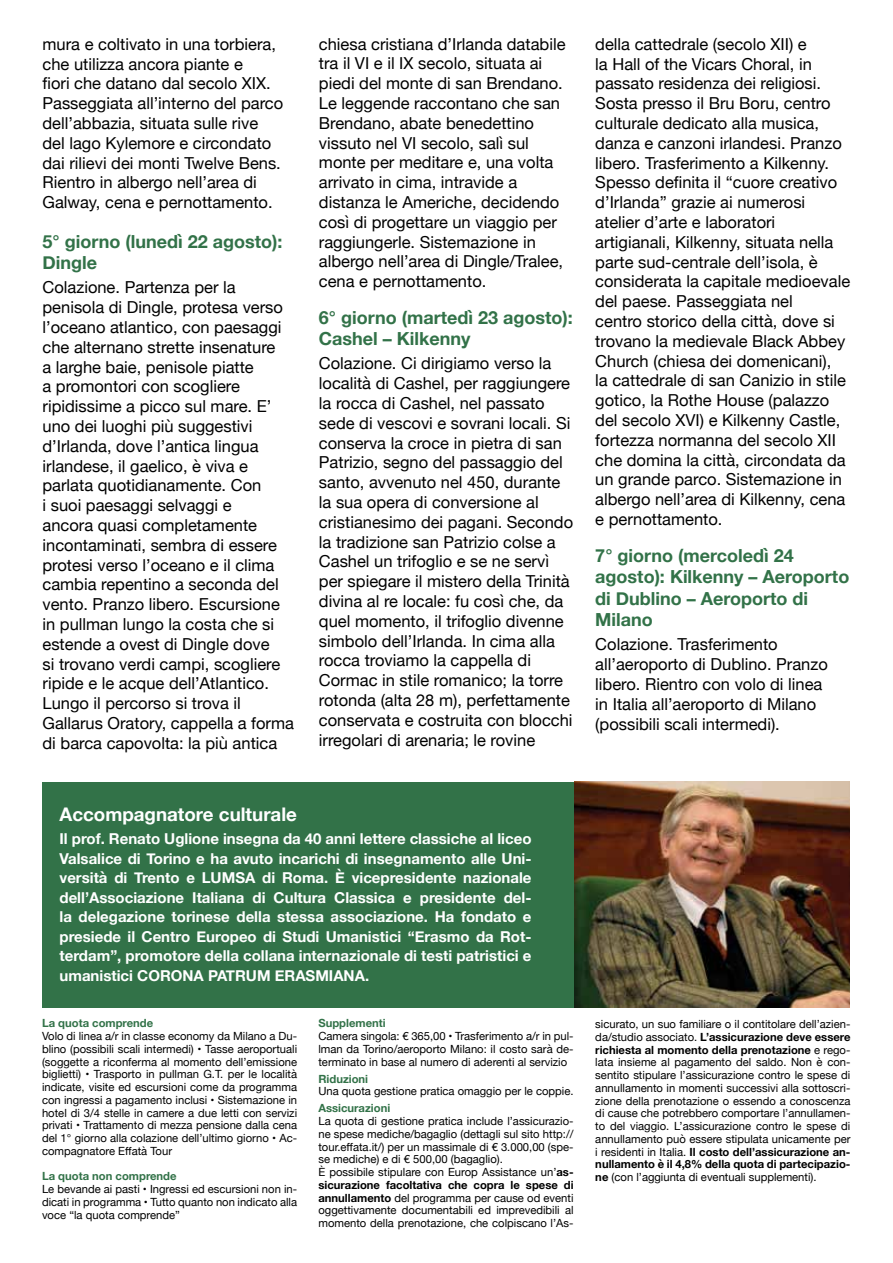
<style>
.page{position:relative;width:893px;height:1263px;background:#fff}
.page>*{position:absolute;margin:0;border:0;box-sizing:border-box;transform-origin:0 0}
.t1{font:700 18.75px "Helvetica Neue";color:#fff}
.t2{font:700 18px/21.6px "Helvetica Neue";color:#327248}
.t3{font:16.5px/19.8px "Helvetica Neue";color:#000}
.t4{font:700 15px/19.5px "Helvetica Neue";color:#fff;text-align:justify}
.t5{font:11.25px/12.8px "Helvetica Neue";color:#000;text-align:justify}
.t6{font:700 11.25px "Helvetica Neue";color:#327248}
.s1{font-weight:700}
</style>
<div class="page">
<div style="left:43px;top:782px;width:807px;height:225px;background:#327248"></div>
<img style="left:574px;top:782px;width:276px;height:225px">
<p class="t3" style="left:43px;top:35px;width:242px">mura e coltivato in una torbiera, che utilizza ancora piante e<br>fiori che datano dal secolo XIX.<br>Passeggiata all’interno del parco dell’abbazia, situata sulle rive del lago Kylemore e circondato dai rilievi dei monti Twelve Bens.<br>Rientro in albergo nell’area di<br>Galway, cena e pernottamento.</p>
<p class="t2" style="left:43px;top:231px;width:241px">5° giorno (lunedì 22 agosto):<br>Dingle</p>
<p class="t3" style="left:43px;top:279px;width:253px">Colazione. Partenza per la penisola di Dingle, protesa verso l’oceano atlantico, con paesaggi che alternano strette insenature<br>a larghe baie, penisole piatte<br>a promontori con scogliere ripidissime a picco sul mare. E’ uno dei luoghi più suggestivi d’Irlanda, dove l’antica lingua irlandese, il gaelico, è viva e parlata quotidianamente. Con<br>i suoi paesaggi selvaggi e<br>ancora quasi completamente incontaminati, sembra di essere protesi verso l’oceano e il clima cambia repentino a seconda del vento. Pranzo libero. Escursione in pullman lungo la costa che si estende a ovest di Dingle dove<br>si trovano verdi campi, scogliere ripide e le acque dell’Atlantico.<br>Lungo il percorso si trova il<br>Gallarus Oratory, cappella a forma di barca capovolta: la più antica</p>
<p class="t3" style="left:319px;top:35px;width:248px">chiesa cristiana d’Irlanda databile tra il VI e il IX secolo, situata ai piedi del monte di san Brendano.<br>Le leggende raccontano che san<br>Brendano, abate benedettino vissuto nel VI secolo, salì sul monte per meditare e, una volta arrivato in cima, intravide a distanza le Americhe, decidendo così di progettare un viaggio per raggiungerle. Sistemazione in albergo nell’area di Dingle/Tralee, cena e pernottamento.</p>
<p class="t2" style="left:319px;top:307px;width:255px">6° giorno (martedì 23 agosto):<br>Cashel – Kilkenny</p>
<p class="t3" style="left:319px;top:355px;width:256px">Colazione. Ci dirigiamo verso la località di Cashel, per raggiungere la rocca di Cashel, nel passato sede di vescovi e sovrani locali. Si conserva la croce in pietra di san Patrizio, segno del passaggio del santo, avvenuto nel 450, durante la sua opera di conversione al cristianesimo dei pagani. Secondo la tradizione san Patrizio colse a Cashel un trifoglio e se ne servì per spiegare il mistero della Trinità divina al re locale: fu così che, da quel momento, il trifoglio divenne simbolo dell’Irlanda. In cima alla rocca troviamo la cappella di Cormac in stile romanico; la torre rotonda (alta 28 m), perfettamente conservata e costruita con blocchi irregolari di arenaria; le rovine</p>
<p class="t3" style="left:595px;top:35px;width:256px">della cattedrale (secolo XII) e<br>la Hall of the Vicars Choral, in passato residenza dei religiosi.<br>Sosta presso il Bru Boru, centro culturale dedicato alla musica, danza e canzoni irlandesi. Pranzo libero. Trasferimento a Kilkenny.<br>Spesso definita il “cuore creativo d’Irlanda” grazie ai numerosi atelier d’arte e laboratori artigianali, Kilkenny, situata nella parte sud-centrale dell’isola, è considerata la capitale medioevale del paese. Passeggiata nel<br>centro storico della città, dove si trovano la medievale Black Abbey<br>Church (chiesa dei domenicani),<br>la cattedrale di san Canizio in stile gotico, la Rothe House (palazzo del secolo XVI) e Kilkenny Castle, fortezza normanna del secolo XII che domina la città, circondata da un grande parco. Sistemazione in albergo nell’area di Kilkenny, cena e pernottamento.</p>
<p class="t2" style="left:595px;top:545px;width:255px">7° giorno (mercoledì 24 agosto): Kilkenny – Aeroporto di Dublino – Aeroporto di<br>Milano</p>
<p class="t3" style="left:595px;top:636px;width:234px">Colazione. Trasferimento all’aeroporto di Dublino. Pranzo libero. Rientro con volo di linea in Italia all’aeroporto di Milano (possibili scali intermedi).</p>
<p class="t1" style="left:60px;top:799px;width:239px">Accompagnatore culturale</p>
<p class="t4" style="left:60px;top:830px;width:473px">Il prof. Renato Uglione insegna da 40 anni lettere classiche al liceo Valsalice di Torino e ha avuto incarichi di insegnamento alle Uni&shy;versità di Trento e LUMSA di Roma. È vicepresidente nazionale dell’Associazione Italiana di Cultura Classica e presidente del&shy;la delegazione torinese della stessa associazione. Ha fondato e presiede il Centro Europeo di Studi Umanistici “Erasmo da Rot&shy;terdam”, promotore della collana internazionale di testi patristici e umanistici CORONA PATRUM ERASMIANA.</p>
<p class="t6" style="left:42px;top:1014px;width:113px">La quota comprende</p>
<p class="t5" style="left:42px;top:1030px;width:257px">Volo di linea a/r in classe economy da Milano a Du&shy;blino (possibili scali intermedi) • Tasse aeroportuali (soggette a riconferma al momento dell’emissione biglietti) • Trasporto in pullman G.T. per le località indicate, visite ed escursioni come da programma con ingressi a pagamento inclusi • Sistemazione in hotel di 3/4 stelle in camere a due letti con servizi privati • Trattamento di mezza pensione dalla cena del 1° giorno alla colazione dell’ultimo giorno • Ac&shy;compagnatore Effatà Tour</p>
<p class="t6" style="left:42px;top:1167px;width:136px">La quota non comprende</p>
<p class="t5" style="left:42px;top:1183px;width:257px">Le bevande ai pasti • Ingressi ed escursioni non in&shy;dicati in programma • Tutto quanto non indicato alla voce “la quota comprende”</p>
<p class="t6" style="left:318px;top:1014px;width:69px">Supplementi</p>
<p class="t5" style="left:318px;top:1030px;width:257px">Camera singola: € 365,00 • Trasferimento a/r in pul&shy;lman da Torino/aeroporto Milano: il costo sarà de&shy;terminato in base al numero di aderenti al servizio</p>
<p class="t6" style="left:318px;top:1070px;width:51px">Riduzioni</p>
<p class="t5" style="left:318px;top:1085px;width:257px">Una quota gestione pratica omaggio per le coppie.</p>
<p class="t6" style="left:318px;top:1099px;width:73px">Assicurazioni</p>
<p class="t5" style="left:318px;top:1115px;width:257px;text-align:left">La quota di gestione pratica include l’assicurazio&shy;ne spese mediche/bagaglio (dettagli sul sito http:// tour.effata.it/) per un massimale di € 3.000,00 (spe&shy;se mediche) e di € 500,00 (bagaglio).<br>È possibile stipulare con Europ Assistance un’<span class="s1">as&shy;sicurazione facoltativa che copra le spese di annullamento</span> del programma per cause od eventi oggettivamente documentabili ed imprevedibili al momento della prenotazione, che colpiscano l’As-</p>
<p class="t5" style="left:595px;top:1018px;width:257px">sicurato, un suo familiare o il contitolare dell’azien&shy;da/studio associato. <span class="s1">L’assicurazione deve essere richiesta al momento della prenotazione</span> e rego&shy;lata insieme al pagamento del saldo. Non è con&shy;sentito stipulare l’assicurazione contro le spese di annullamento in momenti successivi alla sottoscri&shy;zione della prenotazione o essendo a conoscenza di cause che potrebbero comportare l’annullamen&shy;to del viaggio. L’assicurazione contro le spese di annullamento può essere stipulata unicamente per i residenti in Italia. <span class="s1">Il costo dell’assicurazione an&shy;nullamento è il 4,8% della quota di partecipazio&shy;ne</span> (con l’aggiunta di eventuali supplementi).</p>
</div>
